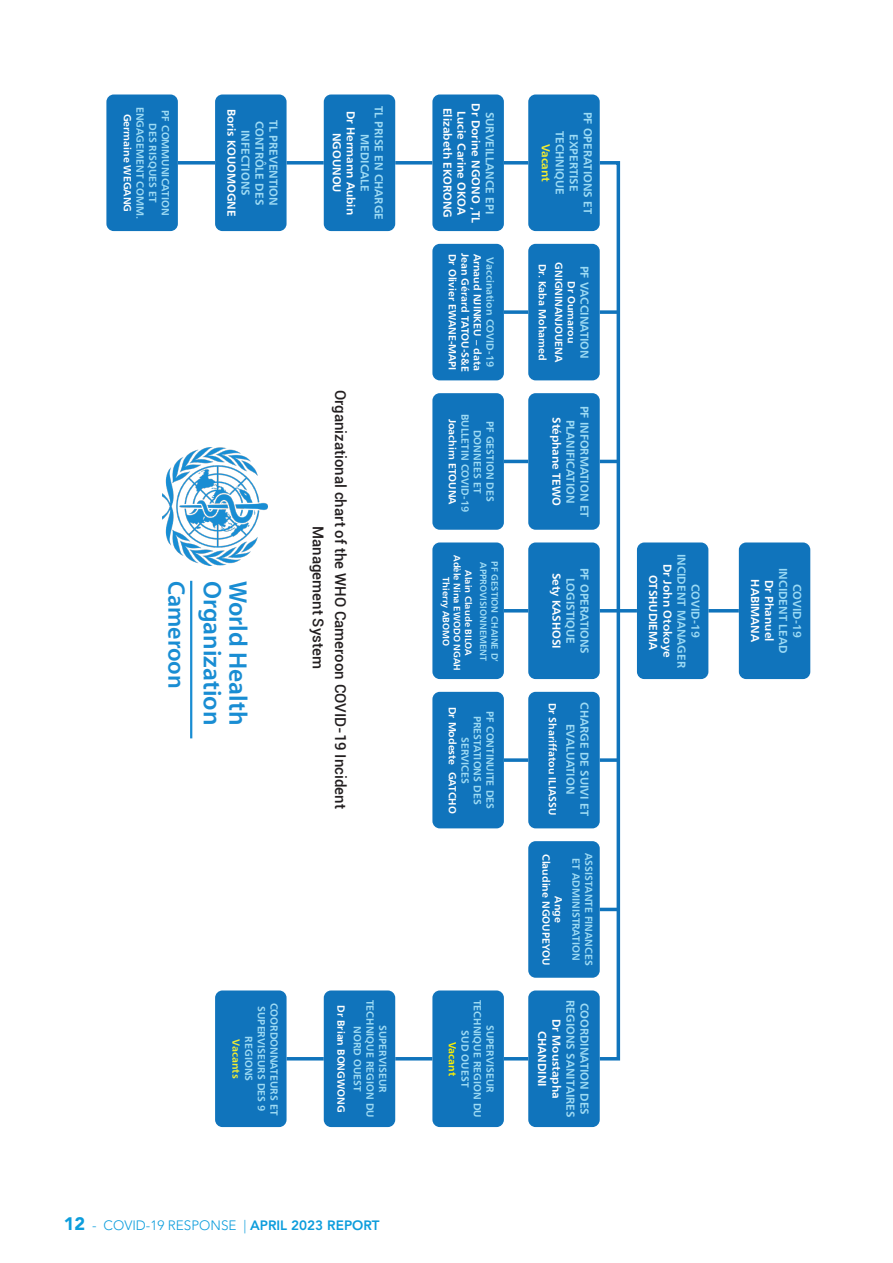
<style>
.page{position:relative;width:893px;height:1263px;background:#fff}
.page>*{position:absolute;margin:0;border:0;box-sizing:border-box;transform-origin:0 0}
.t1{font:600 25.5px "Myriad Pro";color:#198dd3}
.t2{font:600 24px "Myriad Pro";color:#198dd3}
.t3{font:500 15px/22.5px "Roboto";color:#231f20;text-align:center}
.t4{font:300 13.5px "Avenir LT Std";color:#0c9ddc}
.t5{font:11.7px/14px "Humanist 777 BT Bold B";color:#9edbf4;text-align:center}
.t6{font:11.7px/14px "Humanist 777 BT Bold B";color:#fff;text-align:center}
.t7{font:11.7px/14px "Humanist 777 BT Bold B";color:#9cdbf5;text-align:center}
.t8{font:11.7px "Humanist 777 BT Bold B";color:#f4ed2f}
.t9{font:10.5px/12.6px "Humanist 777 BT Bold B";color:#9edbf4;text-align:center}
.t10{font:10.5px/12.6px "Humanist 777 BT Bold B";color:#fff;text-align:center}
.t11{font:10.5px "Humanist 777 BT Bold B";color:#f4ed2f}
.t12{font:10.5px "Humanist 777 BT Bold B";color:#fff101}
.t13{font:9.3px/11.2px "Humanist 777 BT Bold B";color:#fff;text-align:center}
.t14{font:9.3px "Humanist 777 BT Bold B";color:#9edbf4}
.s1{font-weight:900;font-size:18px}
.s2{font-weight:800}
</style>
<div class="page">
<div style="left:739px;top:542px;width:71px;height:137px;background:#1074bc;border-radius:7px"></div>
<div style="left:637px;top:542px;width:71px;height:137px;background:#1074bc;border-radius:7px"></div>
<div style="left:528px;top:95px;width:72px;height:136px;background:#1074bc;border-radius:7px"></div>
<div style="left:528px;top:244px;width:72px;height:136px;background:#1074bc;border-radius:7px"></div>
<div style="left:528px;top:393px;width:72px;height:137px;background:#1074bc;border-radius:7px"></div>
<div style="left:528px;top:542px;width:72px;height:137px;background:#1074bc;border-radius:7px"></div>
<div style="left:528px;top:692px;width:72px;height:136px;background:#1074bc;border-radius:7px"></div>
<div style="left:432px;top:95px;width:72px;height:136px;background:#1074bc;border-radius:7px"></div>
<div style="left:324px;top:95px;width:71px;height:136px;background:#1074bc;border-radius:7px"></div>
<div style="left:215px;top:95px;width:72px;height:136px;background:#1074bc;border-radius:7px"></div>
<div style="left:106px;top:95px;width:72px;height:136px;background:#1074bc;border-radius:7px"></div>
<div style="left:432px;top:244px;width:72px;height:136px;background:#1074bc;border-radius:7px"></div>
<div style="left:432px;top:393px;width:72px;height:137px;background:#1074bc;border-radius:7px"></div>
<div style="left:432px;top:542px;width:72px;height:137px;background:#1074bc;border-radius:7px"></div>
<div style="left:432px;top:692px;width:72px;height:136px;background:#1074bc;border-radius:7px"></div>
<div style="left:528px;top:841px;width:72px;height:137px;background:#1074bc;border-radius:7px"></div>
<div style="left:528px;top:990px;width:72px;height:137px;background:#1074bc;border-radius:7px"></div>
<div style="left:432px;top:990px;width:72px;height:137px;background:#1074bc;border-radius:7px"></div>
<div style="left:324px;top:990px;width:71px;height:137px;background:#1074bc;border-radius:7px"></div>
<div style="left:215px;top:990px;width:72px;height:137px;background:#1074bc;border-radius:7px"></div>
<hr style="left:708px;top:609px;width:31px;height:3px;background:#1074bc">
<hr style="left:600px;top:609px;width:37px;height:3px;background:#1074bc">
<hr style="left:504px;top:609px;width:24px;height:3px;background:#1074bc">
<div style="left:598px;top:161px;width:22px;height:899px;border:4px solid #1074bc"></div>
<svg style="left:600px;top:310px;width:18px;height:4px"></svg>
<hr style="left:600px;top:460px;width:18px;height:3px;background:#1074bc">
<svg style="left:600px;top:758px;width:18px;height:4px"></svg>
<hr style="left:600px;top:908px;width:18px;height:3px;background:#1074bc">
<svg style="left:504px;top:161px;width:24px;height:4px"></svg>
<svg style="left:395px;top:161px;width:37px;height:4px"></svg>
<svg style="left:287px;top:161px;width:37px;height:4px"></svg>
<svg style="left:178px;top:161px;width:37px;height:4px"></svg>
<svg style="left:504px;top:310px;width:24px;height:4px"></svg>
<hr style="left:504px;top:460px;width:24px;height:3px;background:#1074bc">
<svg style="left:504px;top:758px;width:24px;height:4px"></svg>
<hr style="left:504px;top:1057px;width:24px;height:3px;background:#1074bc">
<hr style="left:395px;top:1057px;width:37px;height:3px;background:#1074bc">
<hr style="left:287px;top:1057px;width:37px;height:3px;background:#1074bc">
<img style="left:163px;top:447px;width:104px;height:119px">
<hr style="left:190px;top:581px;width:2px;height:157px;background:#198dd3">
<p class="t9" style="left:159px;top:107px;width:114px;rotate:90deg">DES RISQUES ET<br>ENGAGEMENT COMM.</p>
<p class="t9" style="left:172px;top:110px;width:107px;rotate:90deg">PF COMMUNICATION</p>
<p class="t6" style="left:239px;top:109px;width:109px;rotate:90deg">Boris KOUOMOGNE</p>
<p class="t10" style="left:134px;top:114px;width:100px;rotate:90deg">Germaine WEGANG</p>
<p class="t5" style="left:267px;top:121px;width:86px;rotate:90deg">CONTRÔLE DES</p>
<p class="t5" style="left:281px;top:120px;width:87px;rotate:90deg">TL PREVENTION</p>
<p class="t5" style="left:253px;top:130px;width:67px;rotate:90deg">INFECTIONS</p>
<p class="t5" style="left:386px;top:106px;width:116px;rotate:90deg">TL PRISE EN CHARGE<br>MEDICALE</p>
<p class="t6" style="left:358px;top:111px;width:106px;rotate:90deg">Dr Hermann Aubin<br>NGOUNOU</p>
<h2 class="t2" style="left:192px;top:581px;width:109px;rotate:90deg">Cameroon</h2>
<h1 class="t1" style="left:229px;top:581px;width:146px;rotate:90deg">Organization</h1>
<h1 class="t1" style="left:254px;top:581px;width:146px;rotate:90deg">World Health</h1>
<h3 class="t3" style="left:352px;top:390px;width:421px;rotate:90deg">Organizational chart of the WHO Cameroon COVID-19 Incident<br>Management System</h3>
<p class="t9" style="left:268px;top:1006px;width:107px;rotate:90deg">SUPERVISEURS DES 9</p>
<p class="t9" style="left:281px;top:1002px;width:114px;rotate:90deg">COORDONNATEURS ET</p>
<p class="t10" style="left:348px;top:1005px;width:109px;rotate:90deg">Dr Brian BONGWONG</p>
<p class="t11" style="left:243px;top:1039px;width:41px;rotate:90deg">Vacants</p>
<p class="t9" style="left:255px;top:1036px;width:46px;rotate:90deg">REGIONS</p>
<p class="t9" style="left:389px;top:1000px;width:119px;rotate:90deg">SUPERVISEUR<br>TECHNIQUE REGION DU<br>NORD OUEST</p>
<p class="t4" style="left:64px;top:1217px;width:317px"><span class="s1">12</span> - COVID-19 RESPONSE | <span class="s2">APRIL 2023 REPORT</span></p>
<p class="t6" style="left:483px;top:103px;width:121px;rotate:90deg">Dr Dorine NGONO ,TL</p>
<p class="t6" style="left:455px;top:108px;width:112px;rotate:90deg">Elizabeth EKORONG</p>
<p class="t6" style="left:469px;top:111px;width:105px;rotate:90deg">Lucie Carine OKOA</p>
<p class="t5" style="left:497px;top:112px;width:104px;rotate:90deg">SURVEILLANCE EPI</p>
<p class="t10" style="left:459px;top:254px;width:118px;rotate:90deg">Dr Olivier EWANE-MAPI</p>
<p class="t10" style="left:472px;top:253px;width:120px;rotate:90deg">Jean Gérard TATOU-S&amp;E</p>
<p class="t10" style="left:484px;top:254px;width:119px;rotate:90deg">Arnaud NJINKEU – data</p>
<p class="t9" style="left:497px;top:257px;width:111px;rotate:90deg">Vaccination COVID-19</p>
<p class="t9" style="left:497px;top:414px;width:100px;rotate:90deg">PF GESTION DES<br>DONNEES ET<br>BULLETIN COVID-19</p>
<p class="t10" style="left:459px;top:418px;width:88px;rotate:90deg">Joachim ETOUNA</p>
<p class="t13" style="left:474px;top:555px;width:117px;rotate:90deg">Alain Claude BILOA<br>Adèle Nina EWODO NGAH<br>Thierry ABOMO</p>
<p class="t14" style="left:489px;top:562px;width:100px;rotate:90deg">APPROVISIONNEMENT</p>
<p class="t14" style="left:501px;top:561px;width:102px;rotate:90deg">PF GESTION CHAINE D’</p>
<p class="t10" style="left:459px;top:707px;width:108px;rotate:90deg">Dr Modeste GATCHO</p>
<p class="t9" style="left:497px;top:711px;width:99px;rotate:90deg">PF CONTINUITE DES<br>PRESTATIONS DES<br>SERVICES</p>
<p class="t9" style="left:497px;top:1000px;width:119px;rotate:90deg">SUPERVISEUR<br>TECHNIQUE REGION DU<br>SUD OUEST</p>
<p class="t12" style="left:459px;top:1042px;width:36px;rotate:90deg">Vacant</p>
<p class="t7" style="left:595px;top:112px;width:104px;rotate:90deg">PF OPERATIONS ET<br>EXPERTISE<br>TECHNIQUE</p>
<p class="t8" style="left:553px;top:144px;width:40px;rotate:90deg">Vacant</p>
<p class="t10" style="left:549px;top:264px;width:98px;rotate:90deg">Dr. Kaba Mohamed</p>
<p class="t10" style="left:565px;top:262px;width:102px;rotate:90deg">GNIGNINANJOUENA</p>
<p class="t5" style="left:592px;top:266px;width:95px;rotate:90deg">PF VACCINATION</p>
<p class="t10" style="left:578px;top:281px;width:64px;rotate:90deg">Dr Oumarou</p>
<p class="t5" style="left:592px;top:406px;width:113px;rotate:90deg">PF INFORMATION ET</p>
<p class="t6" style="left:564px;top:417px;width:90px;rotate:90deg">Stéphane TEWO</p>
<p class="t5" style="left:578px;top:419px;width:85px;rotate:90deg">PLANIFICATION</p>
<p class="t5" style="left:592px;top:568px;width:88px;rotate:90deg">PF OPERATIONS<br>LOGISTIQUE</p>
<p class="t6" style="left:564px;top:573px;width:78px;rotate:90deg">Sety KASHOSI</p>
<p class="t10" style="left:559px;top:702px;width:114px;rotate:90deg">Dr Shariffatou ILIASSU</p>
<p class="t5" style="left:592px;top:702px;width:115px;rotate:90deg">CHARGE DE SUIVI ET<br>EVALUATION</p>
<p class="t10" style="left:565px;top:854px;width:113px;rotate:90deg">Ange<br>Claudine NGOUPEYOU</p>
<p class="t9" style="left:595px;top:853px;width:114px;rotate:90deg">ASSISTANTE FINANCES<br>ET ADMINISTRATION</p>
<p class="t5" style="left:578px;top:1000px;width:118px;rotate:90deg">REGIONS SANITAIRES</p>
<p class="t5" style="left:592px;top:1003px;width:114px;rotate:90deg">COORDINATION DES</p>
<p class="t6" style="left:564px;top:1019px;width:81px;rotate:90deg">Dr Moustapha<br>CHANDINI</p>
<p class="t7" style="left:689px;top:554px;width:116px;rotate:90deg">INCIDENT MANAGER</p>
<p class="t6" style="left:675px;top:564px;width:95px;rotate:90deg">Dr John Otokoye<br>OTSHUDIEMA</p>
<p class="t7" style="left:804px;top:568px;width:87px;rotate:90deg">COVID-19<br>INCIDENT LEAD</p>
<p class="t7" style="left:703px;top:584px;width:55px;rotate:90deg">COVID-19</p>
<p class="t6" style="left:762px;top:579px;width:64px;rotate:90deg">HABIMANA</p>
<p class="t6" style="left:776px;top:580px;width:63px;rotate:90deg">Dr Phanuel</p>
</div>
